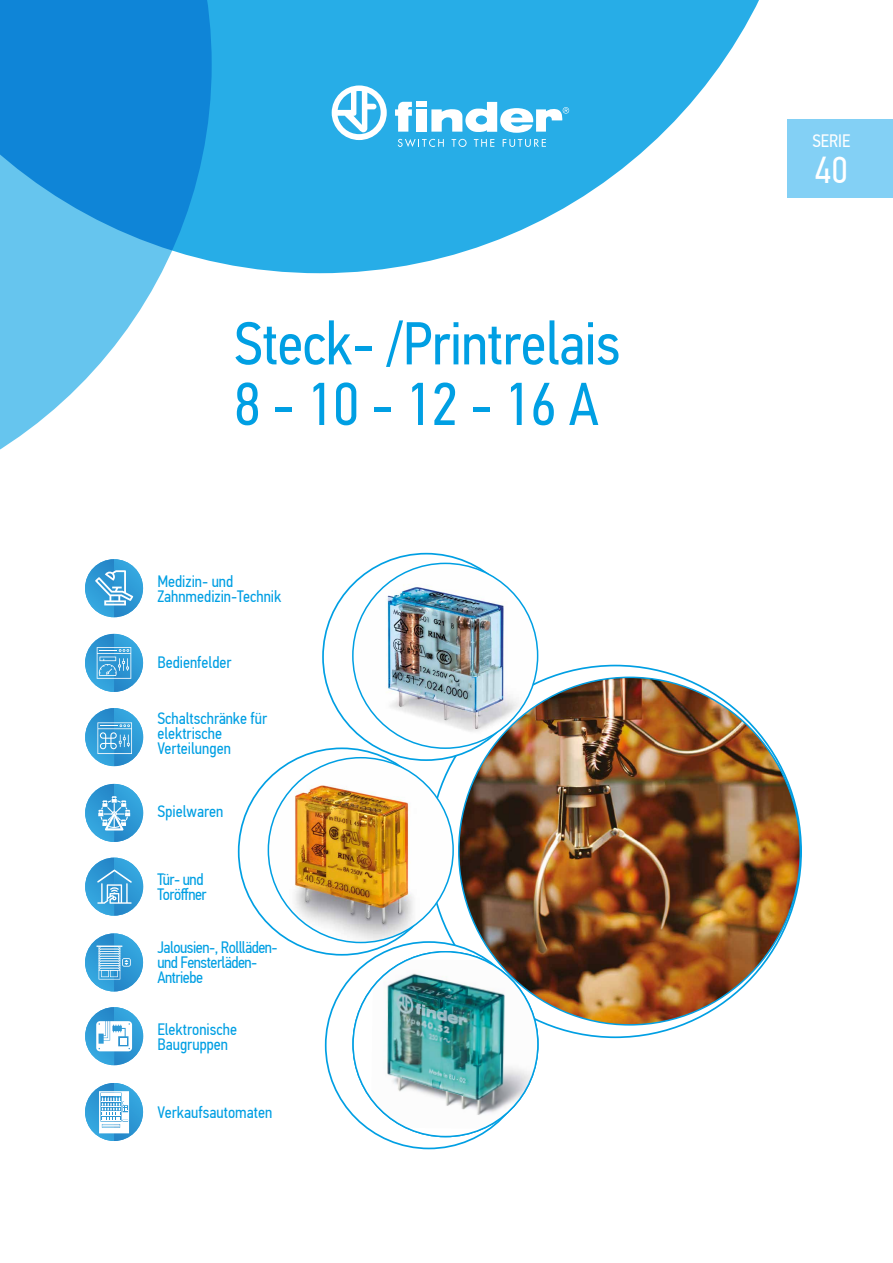
<style>
.page{position:relative;width:893px;height:1263px;background:#fff}
.page>*{position:absolute;margin:0;border:0;box-sizing:border-box;transform-origin:0 0}
.t1{font:60.6px/60.6px "PF Din Text Cond Pro";letter-spacing:-.01em;color:#009fe3}
.t2{font:37.5px "PF Din Text Cond Pro";color:#fff}
.t3{font:18px "PF Din Text Cond Pro";color:#fff}
.t4{font:16.5px/15px "PF Din Text Cond Pro";color:#009fe3}
.t5{font:16.5px/15px "PF Din Text Cond Pro";letter-spacing:-.03em;color:#009fe3}
</style>
<div class="page">
<img style="left:85px;top:559px;width:58px;height:58px">
<svg style="left:95px;top:570px;width:38px;height:35px"></svg>
<img style="left:85px;top:708px;width:58px;height:58px">
<svg style="left:97px;top:722px;width:35px;height:32px"></svg>
<img style="left:85px;top:634px;width:58px;height:58px">
<svg style="left:97px;top:647px;width:34px;height:32px"></svg>
<img style="left:85px;top:784px;width:58px;height:58px">
<svg style="left:98px;top:796px;width:32px;height:34px"></svg>
<img style="left:85px;top:858px;width:58px;height:58px">
<svg style="left:97px;top:869px;width:35px;height:35px"></svg>
<img style="left:85px;top:933px;width:58px;height:58px">
<svg style="left:97px;top:945px;width:34px;height:34px"></svg>
<img style="left:85px;top:1007px;width:58px;height:58px">
<svg style="left:96px;top:1021px;width:36px;height:30px"></svg>
<img style="left:85px;top:1083px;width:58px;height:58px">
<svg style="left:99px;top:1091px;width:30px;height:42px"></svg>
<img style="left:353px;top:563px;width:185px;height:185px;border-radius:92px">
<img style="left:268px;top:758px;width:185px;height:184px;border-radius:92px">
<img style="left:353px;top:959px;width:138px;height:171px">
<div style="left:353px;top:952px;width:185px;height:184px;background:#fff;border-radius:50%"></div>
<img style="left:371px;top:959px;width:166px;height:170px">
<img style="left:459px;top:677px;width:341px;height:348px">
<svg style="left:212px;top:0;width:547px;height:273px;fill:#27ade7"></svg>
<svg style="left:0;top:0;width:212px;height:450px"></svg>
<svg style="left:332px;top:85px;width:55px;height:55px"></svg>
<svg style="left:431px;top:102px;width:138px;height:31px"></svg>
<svg style="left:395px;top:102px;width:17px;height:30px"></svg>
<div style="left:416px;top:109px;width:10px;height:23px;background:#fff"></div>
<div style="left:416px;top:102px;width:10px;height:5px;background:#fff"></div>
<svg style="left:398px;top:139px;width:46px;height:8px"></svg>
<svg style="left:452px;top:139px;width:15px;height:8px"></svg>
<svg style="left:474px;top:139px;width:20px;height:8px"></svg>
<svg style="left:503px;top:139px;width:43px;height:8px"></svg>
<div style="left:787px;top:119px;width:106px;height:79px;background:#83d0f5"></div>
<h1 class="t1" style="left:234px;top:313px;width:388px">Steck- /Printrelais<br>8 - 10 - 12 - 16 A</h1>
<p class="t4" style="left:157px;top:573px;width:126px">Medizin- und<br>Zahnmedizin-Technik</p>
<p class="t4" style="left:157px;top:655px;width:76px">Bedienfelder</p>
<p class="t4" style="left:157px;top:711px;width:112px">Schaltschränke für elektrische<br>Verteilungen</p>
<p class="t4" style="left:158px;top:804px;width:67px">Spielwaren</p>
<p class="t5" style="left:157px;top:872px;width:51px">Tür- und<br>Toröffner</p>
<p class="t5" style="left:157px;top:940px;width:122px">Jalousien-, Rollläden&shy;und Fensterläden-<br>Antriebe</p>
<p class="t4" style="left:157px;top:1021px;width:81px">Elektronische<br>Baugruppen</p>
<p class="t4" style="left:158px;top:1105px;width:116px">Verkaufsautomaten</p>
<p class="t3" style="left:812px;top:130px;width:39px">SЕRIE</p>
<h2 class="t2" style="left:815px;top:148px;width:34px">40</h2>
</div>
